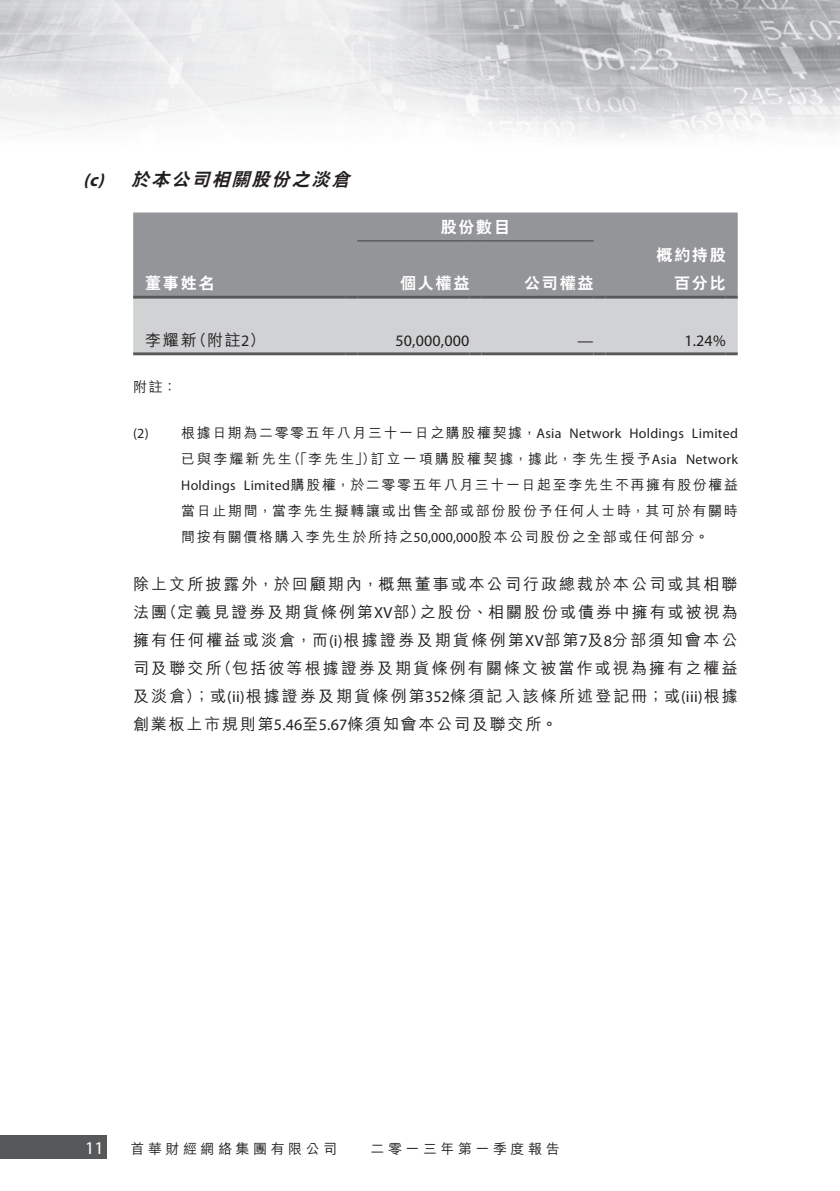
<style>
.page{position:relative;width:840px;height:1191px;background:#fff}
.page>*{position:absolute;margin:0;border:0;box-sizing:border-box;transform-origin:0 0}
._05_____H3{font:italic 800 18px "C Hei 2 HK";color:#231f20}
._05_____H3-2{font:italic 700 18px "Myriad Pro";color:#231f20}
.t1{font:18px "Myriad Pro";color:#fff}
._12___P2{font:500 16px/28px "M Hei HK";letter-spacing:.13em;color:#231f20;text-align:right}
._31_table_tab_6pt{font:800 16px/28px "C Hei 2 HK";letter-spacing:.11em;color:#fff;text-align:right}
._31_table_tab_6pt-2{font:16px "Myriad Pro";letter-spacing:.01em;color:#231f20}
._15_Table_Stub{font:500 16px "M Hei HK";color:#231f20}
._15_Table_Stub-2{font:800 16px "C Hei 2 HK";color:#fff}
._22____IN2__Note{font:500 14px/26px "M Hei HK";letter-spacing:.11em;color:#231f20}
._22____IN2__Note-2{font:14px "Myriad Pro";letter-spacing:.02em;color:#231f20}
._22____IN2__Note-3{font:500 14px "M Hei HK";letter-spacing:.25em;color:#231f20}
._22____IN2__Note-4{font:500 14px "M Hei HK";letter-spacing:.15em;color:#231f20}
.s1{font-family:"Myriad Pro";font-weight:400}
</style>
<div class="page">
<img style="left:0;top:0;width:840px;height:138px">
<div style="left:0;top:1135px;width:107px;height:24px;background:#57585a"></div>
<div style="left:133px;top:212px;width:604px;height:84px;background:#939598"></div>
<hr style="left:357px;top:240px;width:112px;height:1px;background:#57585a">
<svg style="left:469px;top:240px;width:12px;height:1px"></svg>
<hr style="left:481px;top:240px;width:112px;height:1px;background:#57585a">
<svg style="left:133px;top:296px;width:604px;height:59px;background:#c6c7c9"></svg>
<p class="_05_____H3-2" style="left:83px;top:168px;width:28px">)c(</p>
<p class="_05_____H3" style="left:131px;top:167px;width:226px">於本公司相關股份之淡倉</p>
<p class="_15_Table_Stub-2" style="left:145px;top:272px;width:71px">董事姓名</p>
<p class="_31_table_tab_6pt" style="left:440px;top:213px;width:71px">股份數目</p>
<p class="_31_table_tab_6pt" style="left:400px;top:269px;width:71px">個人權益</p>
<p class="_31_table_tab_6pt" style="left:524px;top:269px;width:71px">公司權益</p>
<p class="_31_table_tab_6pt" style="left:656px;top:241px;width:71px">概約持股百分比</p>
<p class="_15_Table_Stub" style="left:145px;top:328px;width:53px">李耀新</p>
<p class="_22____IN2__Note" style="left:133px;top:372px;width:45px">附註：</p>
<p class="_15_Table_Stub" style="left:191px;top:328px;width:76px">（附註 (<span class="s1">2</span></p>
<p class="_31_table_tab_6pt-2" style="left:395px;top:330px;width:75px">50,000,000</p>
<p class="_31_table_tab_6pt-2" style="left:577px;top:330px;width:17px">—</p>
<p class="_31_table_tab_6pt-2" style="left:684px;top:330px;width:43px">1.24%</p>
<p class="_22____IN2__Note-2" style="left:133px;top:424px;width:17px">)2(</p>
<p class="_22____IN2__Note" style="left:181px;top:418px;width:381px">根據日期為二零零五年八月三十一日之購股權契據，<span class="s1">Asia</span></p>
<p class="_22____IN2__Note-2" style="left:569px;top:424px;width:53px">Network</p>
<p class="_22____IN2__Note-2" style="left:629px;top:424px;width:56px">Holdings</p>
<p class="_22____IN2__Note-2" style="left:691px;top:424px;width:48px">Limited</p>
<p class="_22____IN2__Note" style="left:244px;top:444px;width:495px;text-indent:-62px">已與李耀新先生<br><span class="s1">Limited</span>購股權，於二零零五年八月三十一日起至李先生不再擁有股份權益</p>
<p class="_22____IN2__Note-4" style="left:370px;top:448px;width:307px">訂立一項購股權契據，據此，李先生授予<span class="s1">Asia</span></p>
<p class="_22____IN2__Note" style="left:286px;top:444px;width:90px">（「李先生」）</p>
<p class="_22____IN2__Note-2" style="left:685px;top:450px;width:53px">Network</p>
<p class="_22____IN2__Note" style="left:181px;top:470px;width:557px"><span class="s1">Holdings<br></span>當日止期間，當李先生擬轉讓或出售全部或部份股份予任何人士時，其可於有關時間按有關價格購入李先生於所持之<span class="s1">50,000,000</span>股本公司股份之全部或任何部分。</p>
<p class="_12___P2" style="left:133px;top:568px;width:605px">除上文所披露外，於回顧期內，概無董事或本公司行政總裁於本公司或其相聯之股份、相關股份或債券中擁有或被視為</p>
<p class="_12___P2" style="left:161px;top:596px;width:266px">（定義見證券及期貨條例第<span class="s1">XV</span>部）</p>
<p class="_12___P2" style="left:133px;top:596px;width:35px">法團</p>
<p class="_12___P2" style="left:133px;top:624px;width:605px">擁有任何權益或淡倉，而 <span class="s1">)i(</span> 根據證券及期貨條例第<span class="s1">XV</span>部第及<span class="s1">7 8</span>分部須知會本公</p>
<p class="_12___P2" style="left:216px;top:652px;width:523px">（包括彼等根據證券及期貨條例有關條文被當作或視為擁有之權益</p>
<p class="_12___P2" style="left:133px;top:652px;width:606px;text-align:left">司及聯交所<br>及淡倉）；或 <span class="s1">)i i(</span> 根據證券及期貨條例第<span class="s1">352</span>條須記入該條所述登記冊；或<span class="s1">(iii)</span>根據創業板上市規則第<span class="s1">5.46</span>至<span class="s1">5.67</span>條須知會本公司及聯交所。</p>
<p class="t1" style="left:85px;top:1136px;width:20px">11</p>
<p class="_22____IN2__Note-3" style="left:130px;top:1139px;width:208px">首華財經網絡集團有限公司</p>
<p class="_22____IN2__Note-3" style="left:370px;top:1139px;width:190px">二零一三年第一季度報告</p>
</div>
